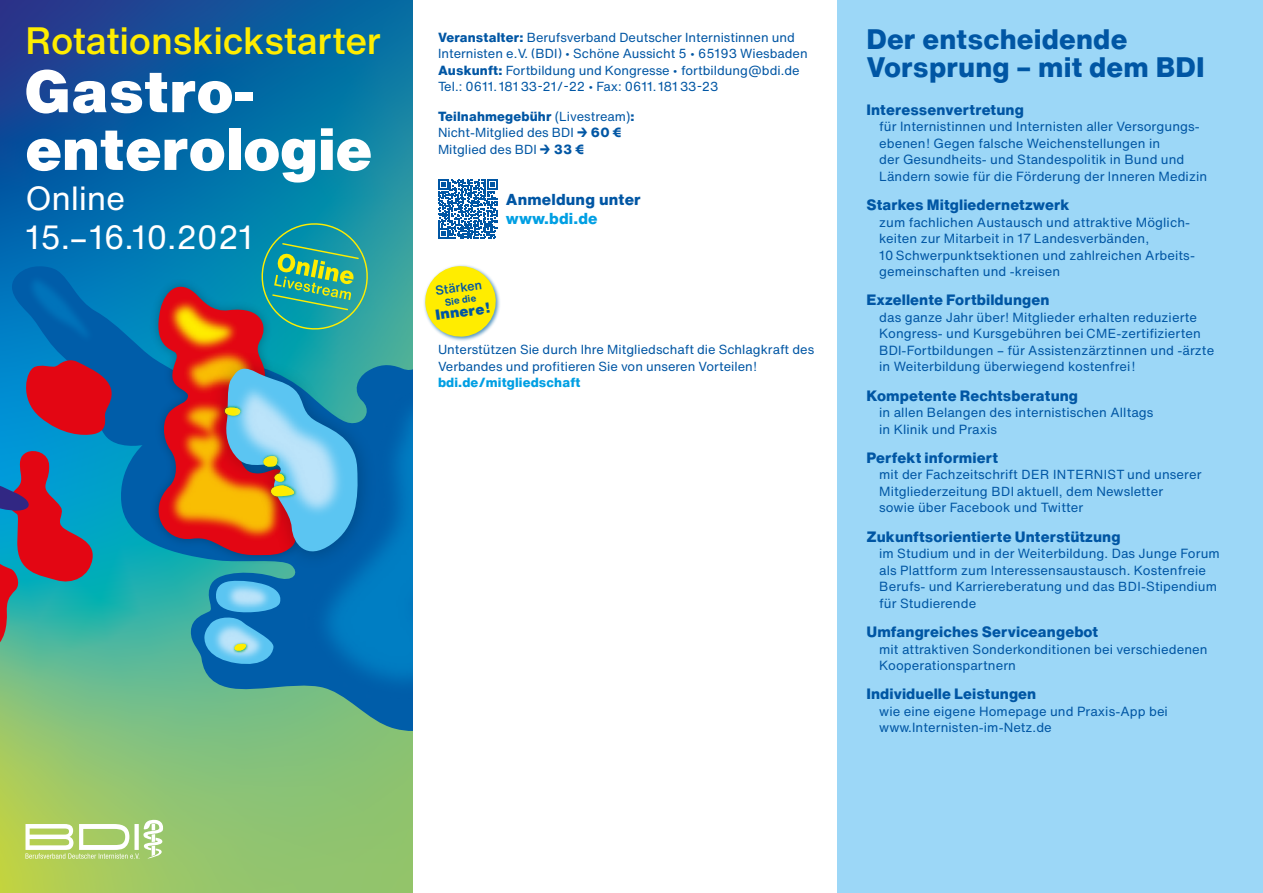
<style>
.page{position:relative;width:1263px;height:893px;background:#fff}
.page>*{position:absolute;margin:0;border:0;box-sizing:border-box;transform-origin:0 0}
.t1{font:900 58.5px/57.8px "Helvetica Now Text";color:#fff}
.t2{font:500 37.5px "Helvetica Now Text";letter-spacing:-.005em;color:#ffed00}
.t3{font:33px/39.8px "Helvetica Now Text";letter-spacing:-.01em;color:#fff}
.t4{font:800 27.75px/27.8px "Helvetica Now Text";letter-spacing:.005em;color:#0056a4}
.t5{font:800 15.6px "Helvetica Now Text";letter-spacing:.01em;color:#0056a4}
.t6{font:800 15.6px "Helvetica Now Text";letter-spacing:.01em;color:#009fe3}
.t7{font:800 14.85px "Helvetica Now Text";letter-spacing:.005em;color:#0056a4}
.t8{font:900 14.4px "Helvetica Now Text";color:#0056a4}
.t9{font:13.05px/16.5px "Helvetica Now Text";letter-spacing:.005em;color:#0056a4}
.t10{font:800 13.05px "Helvetica Now Text";letter-spacing:.01em;color:#0056a4}
.t11{font:800 13.05px "Helvetica Now Text";letter-spacing:.01em;color:#009fe3}
.t12{font:12.9px/16.5px "Helvetica Now Text";color:#0056a4}
.t13{font:500 12.75px "Helvetica Now Text";color:#0056a4}
.t14{font:700 9.75px "Helvetica Now Text";color:#0056a4}
.s1{font-weight:800;font-size:13.05px}
.s2{font-weight:400;font-size:12.9px}
.s3{font-size:12.9px}
</style>
<div class="page">
<div style="left:838px;top:0;width:425px;height:893px;background:#9cd7f7"></div>
<svg style="left:0;top:0;width:412px;height:893px;background:#3b868e"></svg>
<svg style="left:3px;top:263px;width:409px;height:495px;background:#58b494"></svg>
<img style="left:136px;top:258px;width:10px;height:102px">
<img style="left:128px;top:360px;width:55px;height:220px">
<img style="left:183px;top:562px;width:38px;height:17px">
<img style="left:171px;top:579px;width:109px;height:123px">
<img style="left:221px;top:562px;width:59px;height:18px">
<svg style="left:204px;top:580px;width:76px;height:87px;background:#4ba3d2"></svg>
<img style="left:280px;top:359px;width:132px;height:367px">
<img style="left:0;top:232px;width:136px;height:154px">
<svg style="left:19px;top:359px;width:93px;height:77px;background:#992d4c"></svg>
<svg style="left:0;top:449px;width:95px;height:207px;background:#5b7182"></svg>
<svg style="left:26px;top:819px;width:138px;height:40px"></svg>
<div style="left:423px;top:264px;width:78px;height:78px;background:#0063a4;opacity:.65"></div>
<svg style="left:423px;top:264px;width:75px;height:75px"></svg>
<svg style="left:438px;top:180px;width:59px;height:59px"></svg>
<svg style="left:146px;top:219px;width:226px;height:343px;background:#628386"></svg>
<h2 class="t2" style="left:26px;top:13px;width:357px">Rotationskickstarter</h2>
<h1 class="t1" style="left:24px;top:62px;width:350px">Gastro&shy;enterologie</h1>
<h3 class="t3" style="left:26px;top:177px;width:229px">Online<br>15.– 16.10.2021</h3>
<p class="t12" style="left:438px;top:29px;width:371px"><span class="s1">Veranstalter:</span> Berufsverband Deutscher Internistinnen und Internisten e.V. (BDI) • Schöne Aussicht 5 • 65193 Wiesbaden <span class="s1">Auskunft:</span> Fortbildung und Kongresse • fortbildung@bdi.de Tel.: 0611.181 33-21/-22 • Fax: 0611.181 33-23</p>
<p class="t10" style="left:438px;top:106px;width:198px">Teilnahmegebühr <span class="s2">(Livestream)</span>:</p>
<p class="t12" style="left:438px;top:124px;width:185px">Nicht-Mitglied des BDI <span class="s1">→ 60 €<br></span>Mitglied des BDI <span class="s1">→ 33 €</span></p>
<p class="t5" style="left:506px;top:188px;width:137px">Anmeldung unter</p>
<p class="t6" style="left:506px;top:206px;width:93px">www.bdi.de</p>
<p class="t13" style="left:434px;top:281px;width:49px;rotate:-8deg">Stärken</p>
<p class="t14" style="left:444px;top:295px;width:33px;rotate:-8deg">Sie die</p>
<p class="t8" style="left:434px;top:304px;width:57px;rotate:-8deg">Innere!</p>
<p class="t12" style="left:438px;top:341px;width:378px">Unterstützen Sie durch Ihre Mitgliedschaft die Schlagkraft des<br>Verbandes und profitieren Sie von unseren Vorteilen!</p>
<p class="t11" style="left:438px;top:373px;width:144px">bdi.de/mitgliedschaft</p>
<h3 class="t4" style="left:866px;top:25px;width:340px">Der entscheidende<br>Vorsprung – mit dem BDI</h3>
<p class="t7" style="left:866px;top:98px;width:159px">Interessenvertretung</p>
<p class="t9" style="left:879px;top:118px;width:329px">für Internistinnen und Internisten aller Versorgungs&shy;ebenen! Gegen falsche Weichenstellungen in<br>der Gesundheits- und Standespolitik in Bund und Ländern sowie für die Förderung der Inneren Medizin</p>
<p class="t7" style="left:866px;top:194px;width:205px">Starkes Mitgliedernetzwerk</p>
<p class="t9" style="left:879px;top:213px;width:317px">zum fachlichen Austausch und attraktive Möglich-- keiten zur Mitarbeit in 17 Landesverbänden,<br>10 Schwerpunktsektionen und zahlreichen Arbeits&shy;gemeinschaften und -kreisen</p>
<p class="t7" style="left:866px;top:289px;width:185px">Exzellente Fortbildungen</p>
<p class="t9" style="left:879px;top:309px;width:337px">das ganze Jahr über! Mitglieder erhalten reduzierte Kongress- und Kursgebühren bei <span class="s3">CME</span>-zertifizierten BDI-Fortbildungen – für Assistenzärztinnen und -ärzte in Weiterbildung überwiegend kostenfrei !</p>
<p class="t7" style="left:866px;top:384px;width:213px">Kompetente Rechtsberatung</p>
<p class="t9" style="left:879px;top:404px;width:276px">in allen Belangen des internistischen Alltags in Klinik und Praxis</p>
<p class="t7" style="left:866px;top:446px;width:133px">Perfekt informiert</p>
<p class="t9" style="left:879px;top:466px;width:324px">mit der Fachzeitschrift <span class="s3">DER INTERNIST</span> und unserer<br>Mitgliederzeitung <span class="s3">BDI</span> aktuell, dem Newsletter sowie über Facebook und Twitter</p>
<p class="t7" style="left:866px;top:525px;width:256px">Zukunftsorientierte Unterstützung</p>
<p class="t9" style="left:879px;top:545px;width:342px">im Studium und in der Weiterbildung. Das Junge Forum als Plattform zum Interessensaustausch. Kostenfreie Berufs- und Karriereberatung und das <span class="s3">BDI</span>-Stipendium für Studierende</p>
<p class="t7" style="left:866px;top:620px;width:233px">Umfangreiches Serviceangebot</p>
<p class="t9" style="left:879px;top:640px;width:330px">mit attraktiven Sonderkonditionen bei verschiedenen<br>Kooperationspartnern</p>
<p class="t7" style="left:866px;top:683px;width:171px">Individuelle Leistungen</p>
<p class="t9" style="left:879px;top:702px;width:290px">wie eine eigene Homepage und Praxis-App bei www.Internisten-im-Netz.de</p>
</div>
